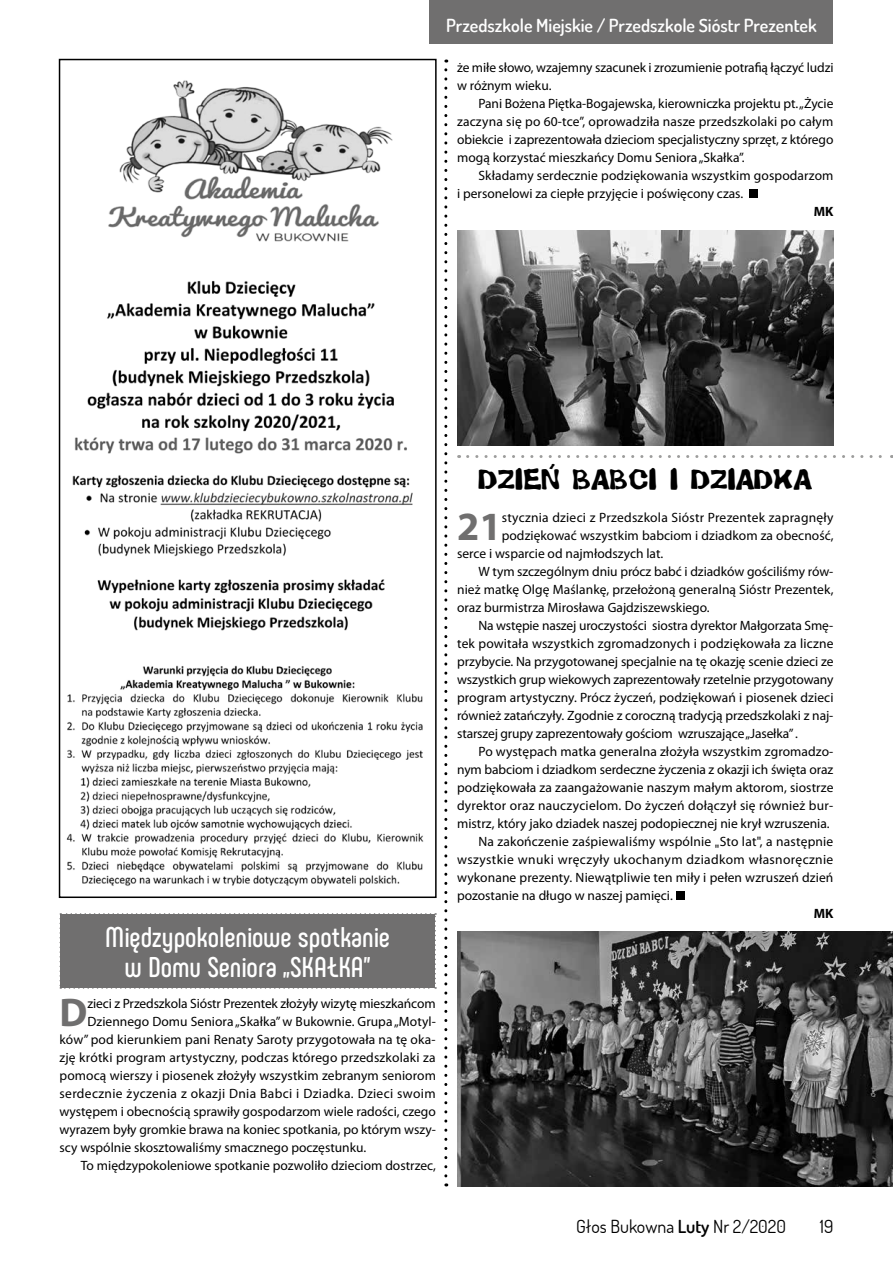
<style>
.page{position:relative;width:893px;height:1263px;background:#fff}
.page>*{position:absolute;margin:0;border:0;box-sizing:border-box;transform-origin:0 0}
.t1{font:700 40.2px "Myriad Pro";color:#706f6f}
.t2{font:700 28.5px/30px "Phenomena";letter-spacing:-.005em;color:#fff}
.t3{font:25.5px "Ad Libpl";color:#000}
.t4{font:600 18px "Dosis";color:#fff}
.t5{font:18px "Dosis";color:#000}
.t6{font:13.5px/18px "Myriad Pro";color:#000}
.t7{font:13.5px "Myriad Pro";letter-spacing:.025em;color:#000}
.t8{font:13.5px "Myriad Pro";letter-spacing:.02em;color:#000}
.t9{font:700 13.5px "Myriad Pro";color:#000}
.s1{font-weight:600}
</style>
<div class="page">
<div style="left:60px;top:913px;width:376px;height:76px;background:#706f6f"></div>
<img style="left:72px;top:80px;width:341px;height:551px">
<img style="left:66px;top:665px;width:358px;height:221px">
<div style="left:59px;top:59px;width:378px;height:839px;border:2px solid #000"></div>
<div style="left:749px;top:189px;width:8px;height:9px;background:#000"></div>
<div style="left:676px;top:891px;width:8px;height:9px;background:#000"></div>
<img style="left:457px;top:231px;width:376px;height:214px">
<img style="left:457px;top:931px;width:436px;height:255px">
<div style="left:429px;top:0;width:404px;height:43px;background:#706f6f"></div>
<svg style="left:444px;top:60px;width:3px;height:1116px"></svg>
<svg style="left:468px;top:455px;width:424px;height:3px"></svg>
<h3 class="t4" style="left:446px;top:13px;width:372px">Przedszkole Miejskie / Przedszkole Sióstr Prezentek</h3>
<p class="t6" style="left:457px;top:58px;width:378px">że miłe słowo, wzajemny szacunek i zrozumienie potrafią łączyć ludzi w różnym wieku.</p>
<p class="t6" style="left:457px;top:94px;width:378px;text-align:justify;text-indent:21px">Pani Bożena Piętka-Bogajewska, kierowniczka projektu pt. „Życie zaczyna się po 60-tce”, oprowadziła nasze przedszkolaki po całym obiekcie i zaprezentowała dzieciom specjalistyczny sprzęt, z którego mogą korzystać mieszkańcy Domu Seniora „Skałka”.</p>
<p class="t6" style="left:457px;top:166px;width:378px;text-indent:21px">Składamy serdecznie podziękowania wszystkim gospodarzom i personelowi za ciepłe przyjęcie i poświęcony czas.</p>
<p class="t9" style="left:814px;top:203px;width:21px">MK</p>
<h2 class="t2" style="left:125px;top:922px;width:267px;text-indent:-19px">Międzypokoleniowe spotkanie w Domu Seniora</h2>
<h2 class="t2" style="left:290px;top:952px;width:82px">SKAŁKA"</h2>
<h2 class="t2" style="left:283px;top:967px;width:8px">"</h2>
<h1 class="t1" style="left:60px;top:986px;width:29px">D</h1>
<p class="t6" style="left:88px;top:994px;width:350px">zieci z Przedszkola Sióstr Prezentek złożyły wizytę mieszkańcom</p>
<p class="t6" style="left:88px;top:1012px;width:350px">Dziennego Domu Seniora „Skałka” w Bukownie. Grupa „Motyl-</p>
<p class="t6" style="left:60px;top:1030px;width:378px">ków” pod kierunkiem pani Renaty Saroty przygotowała na tę oka-</p>
<p class="t6" style="left:60px;top:1048px;width:378px">zję krótki program artystyczny, podczas którego przedszkolaki za</p>
<p class="t6" style="left:60px;top:1066px;width:378px">pomocą wierszy i piosenek złożyły wszystkim zebranym seniorom</p>
<p class="t7" style="left:60px;top:1085px;width:378px">serdecznie życzenia z okazji Dnia Babci i Dziadka. Dzieci swoim</p>
<p class="t6" style="left:60px;top:1102px;width:378px">występem i obecnością sprawiły gospodarzom wiele radości, czego</p>
<p class="t6" style="left:60px;top:1120px;width:378px">wyrazem były gromkie brawa na koniec spotkania, po którym wszy-</p>
<p class="t6" style="left:60px;top:1138px;width:308px">scy wspólnie skosztowaliśmy smacznego poczęstunku.</p>
<p class="t6" style="left:81px;top:1156px;width:357px">To międzypokoleniowe spotkanie pozwoliło dzieciom dostrzec,</p>
<h3 class="t3" style="left:479px;top:461px;width:335px">DZIEŃ BABCI I DZIADKA</h3>
<h1 class="t1" style="left:457px;top:500px;width:46px">21</h1>
<p class="t8" style="left:502px;top:509px;width:333px">stycznia dzieci z Przedszkola Sióstr Prezentek zapragnęły</p>
<p class="t6" style="left:502px;top:526px;width:333px">podziękować wszystkim babciom i dziadkom za obecność,</p>
<p class="t6" style="left:457px;top:544px;width:208px">serce i wsparcie od najmłodszych lat.</p>
<p class="t6" style="left:478px;top:562px;width:357px">W tym szczególnym dniu prócz babć i dziadków gościliśmy rów-</p>
<p class="t6" style="left:457px;top:580px;width:378px">nież matkę Olgę Maślankę, przełożoną generalną Sióstr Prezentek,</p>
<p class="t6" style="left:457px;top:598px;width:254px">oraz burmistrza Mirosława Gajdziszewskiego.</p>
<p class="t6" style="left:478px;top:616px;width:357px">Na wstępie naszej uroczystości siostra dyrektor Małgorzata Smę-</p>
<p class="t6" style="left:457px;top:634px;width:378px">tek powitała wszystkich zgromadzonych i podziękowała za liczne</p>
<p class="t6" style="left:457px;top:652px;width:378px">przybycie. Na przygotowanej specjalnie na tę okazję scenie dzieci ze</p>
<p class="t6" style="left:457px;top:670px;width:378px">wszystkich grup wiekowych zaprezentowały rzetelnie przygotowany</p>
<p class="t6" style="left:457px;top:688px;width:378px">program artystyczny. Prócz życzeń, podziękowań i piosenek dzieci</p>
<p class="t6" style="left:457px;top:706px;width:378px">również zatańczyły. Zgodnie z coroczną tradycją przedszkolaki z naj-</p>
<p class="t6" style="left:457px;top:724px;width:342px">starszej grupy zaprezentowały gościom wzruszające „Jasełka” .</p>
<p class="t6" style="left:478px;top:742px;width:357px">Po występach matka generalna złożyła wszystkim zgromadzo-</p>
<p class="t6" style="left:457px;top:760px;width:378px">nym babciom i dziadkom serdeczne życzenia z okazji ich święta oraz</p>
<p class="t6" style="left:457px;top:778px;width:378px">podziękowała za zaangażowanie naszym małym aktorom, siostrze</p>
<p class="t6" style="left:457px;top:796px;width:378px">dyrektor oraz nauczycielom. Do życzeń dołączył się również bur-</p>
<p class="t6" style="left:457px;top:814px;width:374px">mistrz, który jako dziadek naszej podopiecznej nie krył wzruszenia.</p>
<p class="t6" style="left:478px;top:832px;width:234px">Na zakończenie zaśpiewaliśmy wspólnie</p>
<p class="t6" style="left:715px;top:840px;width:6px">"</p>
<p class="t6" style="left:457px;top:832px;width:378px;text-align:justify;text-indent:263px">Sto lat", a następnie wszystkie wnuki wręczyły ukochanym dziadkom własnoręcznie wykonane prezenty. Niewątpliwie ten miły i pełen wzruszeń dzień pozostanie na długo w naszej pamięci.</p>
<p class="t9" style="left:814px;top:905px;width:21px">MK</p>
<h3 class="t5" style="left:576px;top:1214px;width:211px">Głos Bukowna <span class="s1">Luty</span> Nr 2/2020</h3>
<h3 class="t5" style="left:820px;top:1214px;width:15px">19</h3>
</div>
